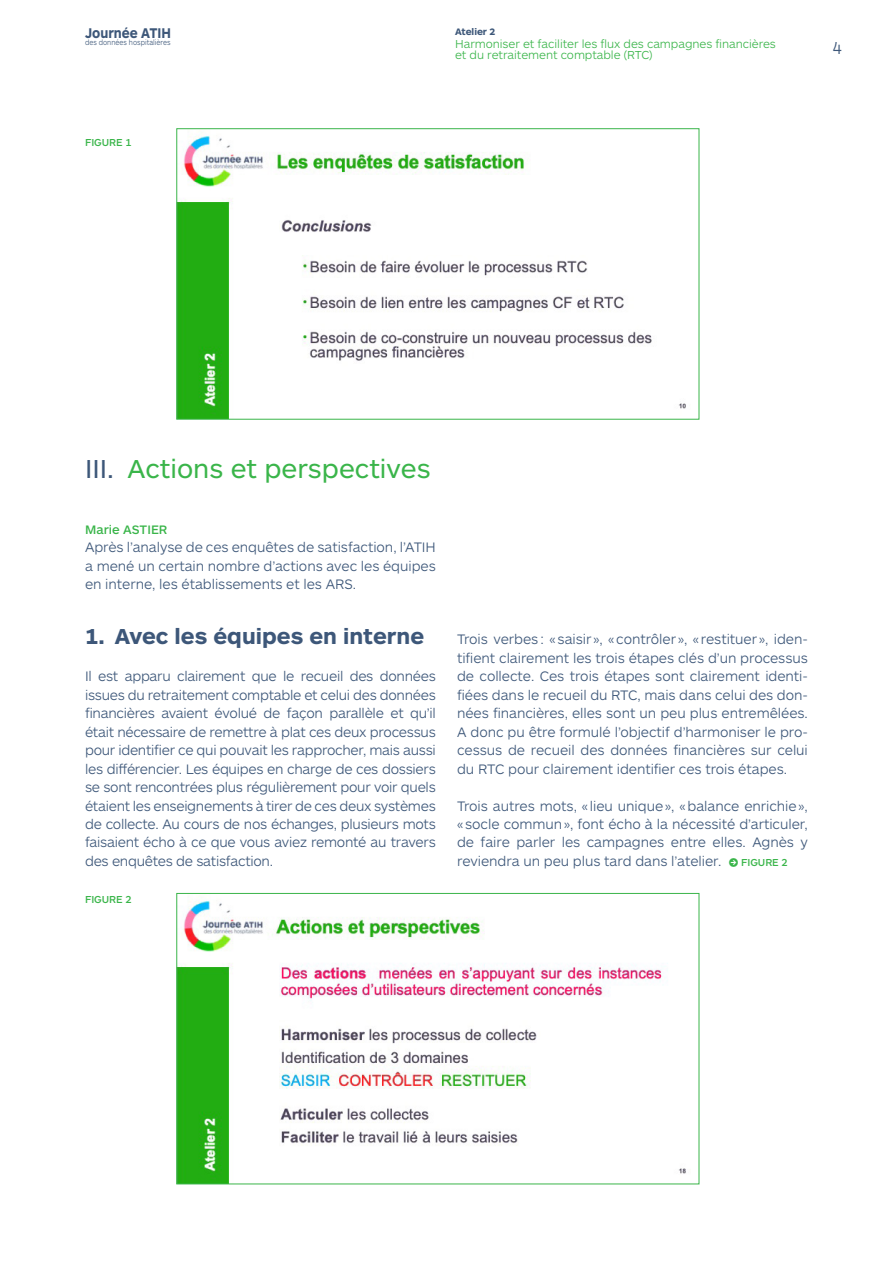
<style>
.page{position:relative;width:893px;height:1263px;background:#fff}
.page>*{position:absolute;margin:0;border:0;box-sizing:border-box;transform-origin:0 0}
.t1{font:27px "ARS Maquette Pro";color:#3ab54a}
.t2{font:700 22.5px "ARS Maquette Pro";color:#3d5779}
.t3{font:300 18px "ARS Maquette Pro";color:#3d5779;scale:.89 1}
.t4{font:700 14.55px "ARS Maquette Pro";color:#3d5779;scale:.89 1}
.texte_courant{font:300 14.25px/18.5px "ARS Maquette Pro";letter-spacing:-.005em;color:#3d5779;text-align:justify}
.intervenants{font:500 12.75px "ARS Maquette Pro";color:#3ab54a}
.t5{font:300 12px/10.5px "ARS Maquette Pro";letter-spacing:-.005em;color:#3ab54a}
.texte_courant-2{font:500 10.5px "ARS Maquette Pro";letter-spacing:-.005em;color:#3ab54a}
.t6{font:700 9.75px "ARS Maquette Pro";letter-spacing:-.005em;color:#3d5779}
.t7{font:300 7.8px "ARS Maquette Pro";color:#3d5779;scale:.89 1}
.s1{color:#3d5779}
.s2{font-weight:500;font-size:10.5px;color:#3ab54a}
</style>
<div class="page">
<img style="left:178px;top:136px;width:508px;height:282px">
<div style="left:176px;top:128px;width:523px;height:292px;border:1px solid #3ab54a"></div>
<img style="left:178px;top:901px;width:508px;height:281px">
<div style="left:176px;top:893px;width:523px;height:291px;border:1px solid #3ab54a"></div>
<p class="t4" style="left:85px;top:23px;width:98px">Journée ATIH</p>
<p class="t7" style="left:85px;top:38px;width:98px">des données hospitalières</p>
<p class="texte_courant-2" style="left:85px;top:136px;width:48px">FIGURE 1</p>
<p class="t6" style="left:455px;top:25px;width:42px">Atelier 2</p>
<p class="t5" style="left:455px;top:38px;width:322px">Harmoniser et faciliter les flux des campagnes financières et du retraitement comptable (RTC)</p>
<p class="t3" style="left:833px;top:36px;width:12px">4</p>
<p class="t1" style="left:85px;top:452px;width:347px"><span class="s1">III.</span> Actions et perspectives</p>
<p class="intervenants" style="left:85px;top:521px;width:84px">Marie ASTIER</p>
<p class="texte_courant" style="left:85px;top:537px;width:352px">Après l’analyse de ces enquêtes de satisfaction, l’ATIH a mené un certain nombre d’actions avec les équipes en interne, les établissements et les ARS.</p>
<p class="t2" style="left:85px;top:622px;width:341px">1. Avec les équipes en interne</p>
<p class="texte_courant" style="left:85px;top:666px;width:352px">Il est apparu clairement que le recueil des données issues du retraitement comptable et celui des données financières avaient évolué de façon parallèle et qu’il était nécessaire de remettre à plat ces deux processus pour identifier ce qui pouvait les rapprocher, mais aussi les différencier. Les équipes en charge de ces dossiers se sont rencontrées plus régulièrement pour voir quels étaient les enseignements à tirer de ces deux systèmes de collecte. Au cours de nos échanges, plusieurs mots faisaient écho à ce que vous aviez remonté au travers des enquêtes de satisfaction.</p>
<p class="texte_courant-2" style="left:85px;top:892px;width:48px">FIGURE 2</p>
<p class="texte_courant" style="left:457px;top:630px;width:352px">Trois verbes: «saisir », «contrôler », « restituer », iden&shy;tifient clairement les trois étapes clés d’un processus de collecte. Ces trois étapes sont clairement identi&shy;fiées dans le recueil du RTC, mais dans celui des don&shy;nées financières, elles sont un peu plus entremêlées.<br>A donc pu être formulé l’objectif d’harmoniser le pro&shy;cessus de recueil des données financières sur celui du RTC pour clairement identifier ces trois étapes.</p>
<p class="texte_courant" style="left:457px;top:796px;width:352px">Trois autres mots, « lieu unique», «balance enrichie», «socle commun», font écho à la nécessité d’articuler, de faire parler les campagnes entre elles. Agnès y reviendra un peu plus tard dans l’atelier. <span class="s2">(-&gt;) FIGURE 2</span></p>
</div>
